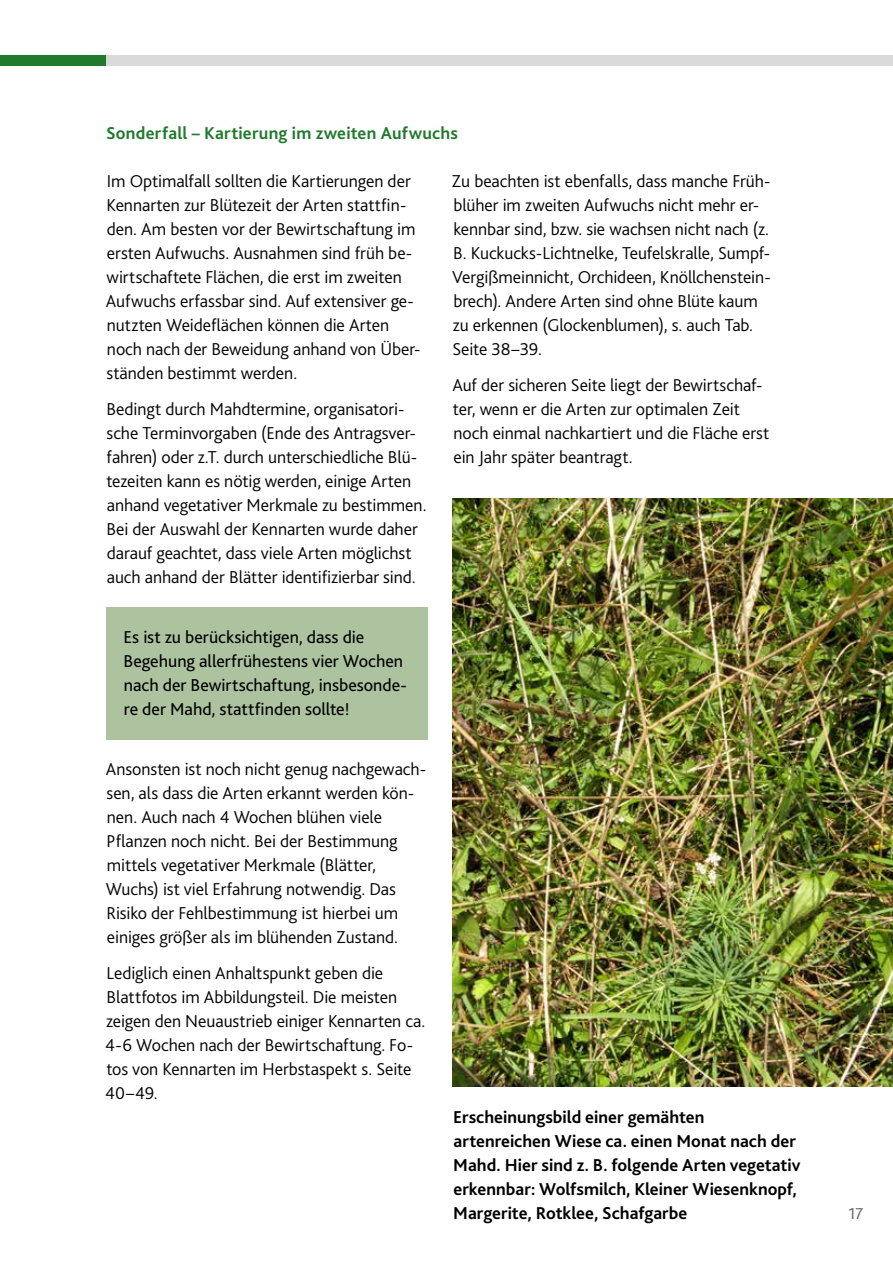
<style>
.page{position:relative;width:893px;height:1263px;background:#fff}
.page>*{position:absolute;margin:0;border:0;box-sizing:border-box;transform-origin:0 0}
.t1{font:300 18px/24px "Bliss 2";letter-spacing:-.005em;color:#000}
.t2{font:700 18px/24px "Bliss 2";color:#000}
.t3{font:18px/24px "Bliss 2";color:#000}
.t4{font:700 18px "Bliss 2";letter-spacing:.01em;color:#217a2c}
.t5{font:16.5px "Bliss 2";color:#706f6f}
</style>
<div class="page">
<img style="left:453px;top:499px;width:440px;height:588px">
<div style="left:106px;top:608px;width:321px;height:132px;background:#adc39f"></div>
<div style="left:0;top:55px;width:106px;height:11px;background:#217a2c"></div>
<div style="left:106px;top:55px;width:787px;height:11px;background:#dadada"></div>
<p class="t4" style="left:106px;top:121px;width:353px">Sonderfall – Kartierung im zweiten Aufwuchs</p>
<p class="t1" style="left:106px;top:168px;width:316px">Im Optimalfall sollten die Kartierungen der Kennarten zur Blütezeit der Arten stattfin&shy;den. Am besten vor der Bewirtschaftung im ersten Aufwuchs. Ausnahmen sind früh be&shy;wirtschaftete Flächen, die erst im zweiten Aufwuchs erfassbar sind. Auf extensiver ge&shy;nutzten Weideflächen können die Arten noch nach der Beweidung anhand von Über&shy;ständen bestimmt werden.</p>
<p class="t1" style="left:106px;top:396px;width:322px">Bedingt durch Mahdtermine, organisatori&shy;sche Terminvorgaben (Ende des Antragsver&shy;fahren) oder z.T. durch unterschiedliche Blü&shy;tezeiten kann es nötig werden, einige Arten anhand vegetativer Merkmale zu bestimmen.<br>Bei der Auswahl der Kennarten wurde daher darauf geachtet, dass viele Arten möglichst auch anhand der Blätter identifizierbar sind.</p>
<p class="t3" style="left:124px;top:624px;width:285px">Es ist zu berücksichtigen, dass die Begehung allerfrühestens vier Wochen nach der Bewirtschaftung, insbesonde&shy;re der Mahd, stattfinden sollte!</p>
<p class="t1" style="left:106px;top:756px;width:322px">Ansonsten ist noch nicht genug nachgewach&shy;sen, als dass die Arten erkannt werden kön&shy;nen. Auch nach 4 Wochen blühen viele Pflanzen noch nicht. Bei der Bestimmung mittels vegetativer Merkmale (Blätter, Wuchs) ist viel Erfahrung notwendig. Das Risiko der Fehlbestimmung ist hierbei um einiges größer als im blühenden Zustand.</p>
<p class="t1" style="left:105px;top:960px;width:322px">Lediglich einen Anhaltspunkt geben die Blattfotos im Abbildungsteil. Die meisten zeigen den Neuaustrieb einiger Kennarten ca.<br>4-6 Wochen nach der Bewirtschaftung. Fo&shy;tos von Kennarten im Herbstaspekt s. Seite 40–49.</p>
<p class="t1" style="left:452px;top:168px;width:321px">Zu beachten ist ebenfalls, dass manche Früh&shy;blüher im zweiten Aufwuchs nicht mehr er&shy;kennbar sind, bzw. sie wachsen nicht nach (z.<br>B. Kuckucks-Lichtnelke, Teufelskralle, Sumpf-Vergißmeinnicht, Orchideen, Knöllchenstein&shy;brech). Andere Arten sind ohne Blüte kaum zu erkennen (Glockenblumen), s. auch Tab.<br>Seite 38–39.</p>
<p class="t1" style="left:452px;top:372px;width:318px">Auf der sicheren Seite liegt der Bewirtschaf&shy;ter, wenn er die Arten zur optimalen Zeit noch einmal nachkartiert und die Fläche erst ein Jahr später beantragt.</p>
<p class="t2" style="left:453px;top:1104px;width:349px">Erscheinungsbild einer gemähten artenreichen Wiese ca. einen Monat nach der Mahd. Hier sind z. B. folgende Arten vegetativ erkennbar: Wolfsmilch, Kleiner Wiesenknopf, Margerite, Rotklee, Schafgarbe</p>
<p class="t5" style="left:849px;top:1203px;width:16px">17</p>
</div>
